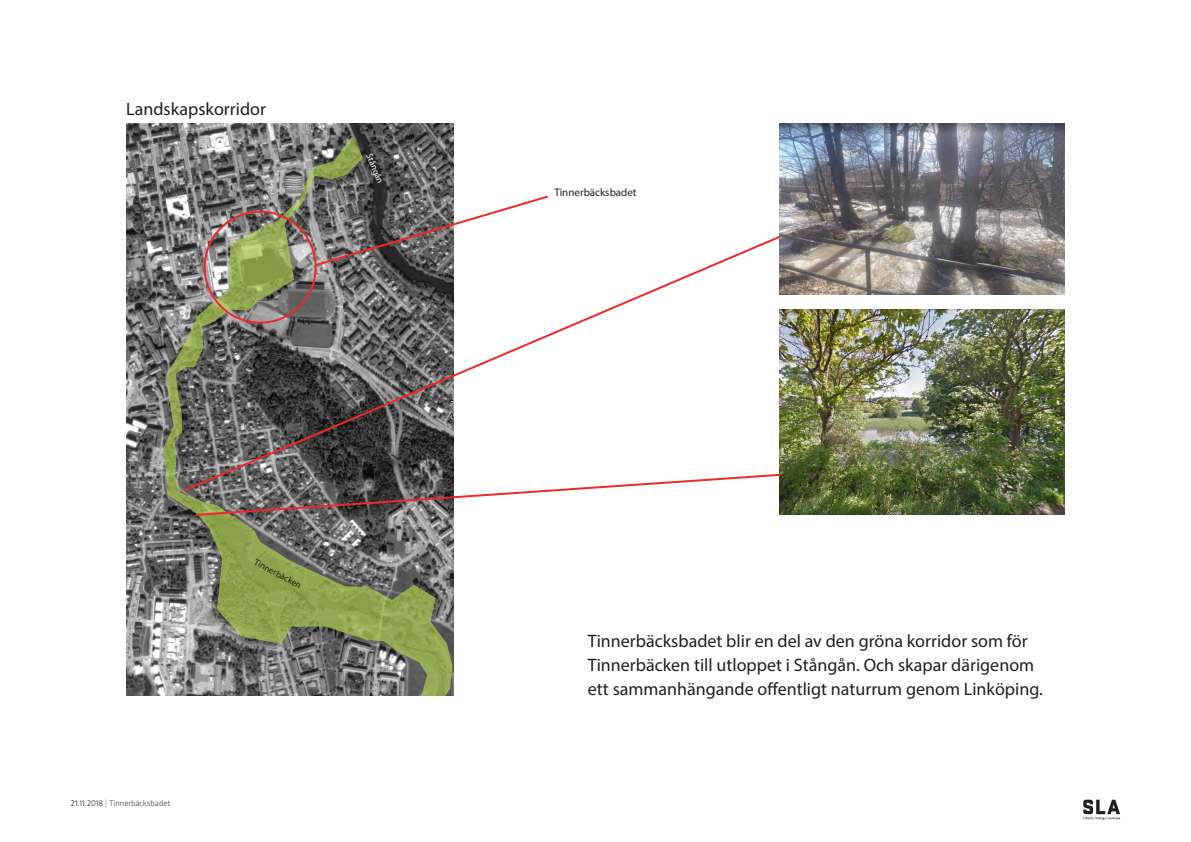
<style>
.page{position:relative;width:1191px;height:842px;background:#fff}
.page>*{position:absolute;margin:0;border:0;box-sizing:border-box;transform-origin:0 0}
.PageTitleItalic{font:18px/24px "Myriad Pro";color:#231f20}
.BodyItalic{font:11px "Myriad Pro";color:#231f20}
.t1{font:9.1px "Myriad Pro";color:#231f20}
.t2{font:9.1px "Myriad Pro";color:#fff}
.MasterPages{font:300 8.5px "Klavika";color:#3e3e3f}
.s1{color:#231f20}
</style>
<div class="page">
<img style="left:126px;top:123px;width:327px;height:572px">
<svg style="left:163px;top:136px;width:289px;height:559px;background:#7c816d"></svg>
<svg style="left:313px;top:194px;width:235px;height:40px"></svg>
<img style="left:780px;top:123px;width:284px;height:172px">
<img style="left:782px;top:309px;width:282px;height:206px">
<svg style="left:1083px;top:800px;width:37px;height:20px"></svg>
<svg style="left:182px;top:234px;width:600px;height:259px"></svg>
<svg style="left:193px;top:473px;width:589px;height:44px"></svg>
<p class="PageTitleItalic" style="left:126px;top:96px;width:141px">Landskapskorridor</p>
<p class="t2" style="left:374px;top:152px;width:33px;rotate:68deg">Stångån</p>
<p class="t1" style="left:258px;top:557px;width:53px;rotate:28deg">Tinnerbäcken</p>
<p class="MasterPages" style="left:71px;top:798px;width:101px"><span class="s1">21.11.2018</span> | Tinnerbäcksbadet</p>
<p class="BodyItalic" style="left:554px;top:185px;width:84px">Tinnerbäcksbadet</p>
<p class="PageTitleItalic" style="left:588px;top:629px;width:456px">Tinnerbäcksbadet blir en del av den gröna korridor som för<br>Tinnerbäcken till utloppet i Stångån. Och skapar därigenom ett sammanhängande offentligt naturrum genom Linköping.</p>
</div>
